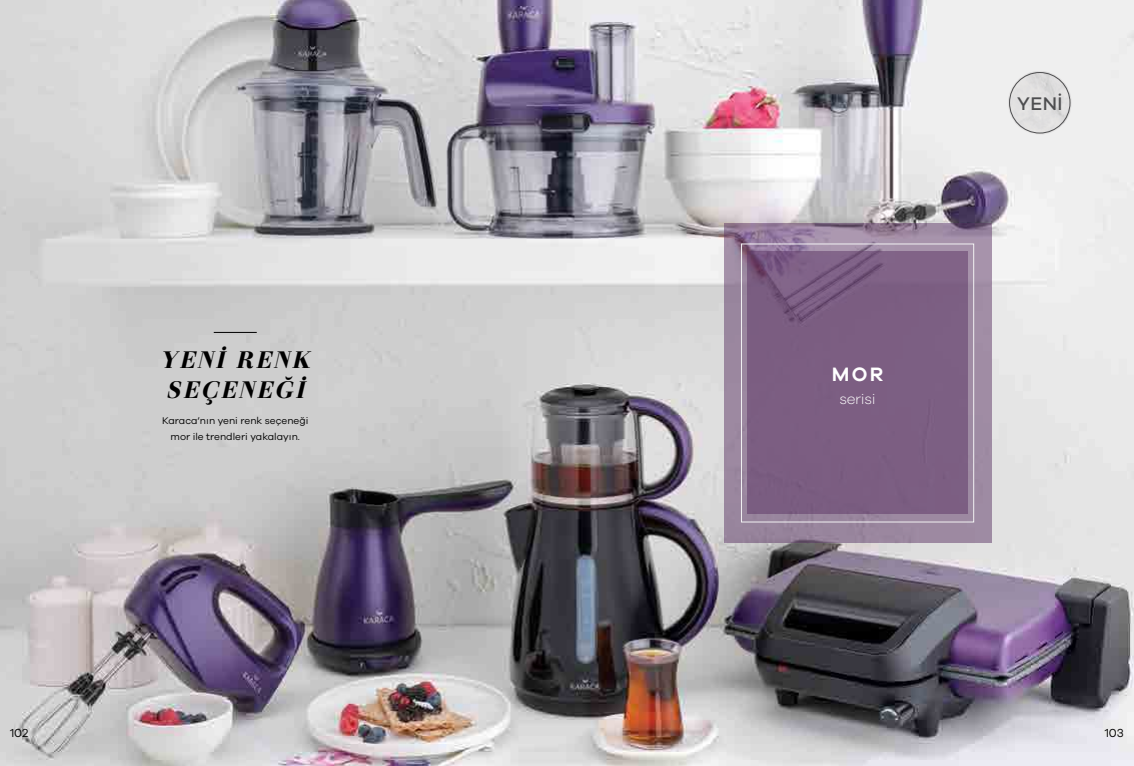
<style>
.page{position:relative;width:1134px;height:766px;background:#fff}
.page>*{position:absolute;margin:0;border:0;box-sizing:border-box;transform-origin:0 0}
.t1{font:italic 900 25px/30px "Otama";letter-spacing:.115em;color:#000}
.t2{font:600 20px "Galano Grotesque";color:#fff}
.t3{font:500 18.9px "Galano Grotesque";color:#4d4d4f}
.t4{font:300 15px "Galano Grotesque";letter-spacing:-.02em;color:#fff}
.t5{font:12px "Galano Grotesque";color:#000}
.t6{font:10px/16px "Galano Grotesque";color:#000;text-align:center}
</style>
<div class="page">
<img style="left:0;top:0;width:1134px;height:765px">
<svg style="left:724px;top:223px;width:267px;height:319px;background:#9b869f"></svg>
<div style="left:747px;top:252px;width:221px;height:262px;background:#7c5e82"></div>
<div style="left:741px;top:243px;width:233px;height:279px;border:1px solid #f1f1f2"></div>
<hr style="left:214px;top:332px;width:43px;height:1px;background:#000">
<img style="left:1008px;top:71px;width:63px;height:64px;border-radius:32px">
<div style="left:1009px;top:72px;width:61px;height:61px;border:1px solid #4d4d4f;border-radius:50%"></div>
<h1 class="t1" style="left:160px;top:344px;width:152px">YENİ RENK<br>SEÇENEĞİ</h1>
<p class="t6" style="left:162px;top:412px;width:148px">Karaca’nın yeni renk seçeneği mor ile trendleri yakalayın.</p>
<h2 class="t2" style="left:832px;top:362px;width:53px">MOR</h2>
<h3 class="t4" style="left:839px;top:390px;width:38px">serisi</h3>
<h3 class="t3" style="left:1017px;top:92px;width:47px">YENİ</h3>
<p class="t5" style="left:10px;top:725px;width:20px">102</p>
<p class="t5" style="left:1105px;top:725px;width:21px">103</p>
</div>
